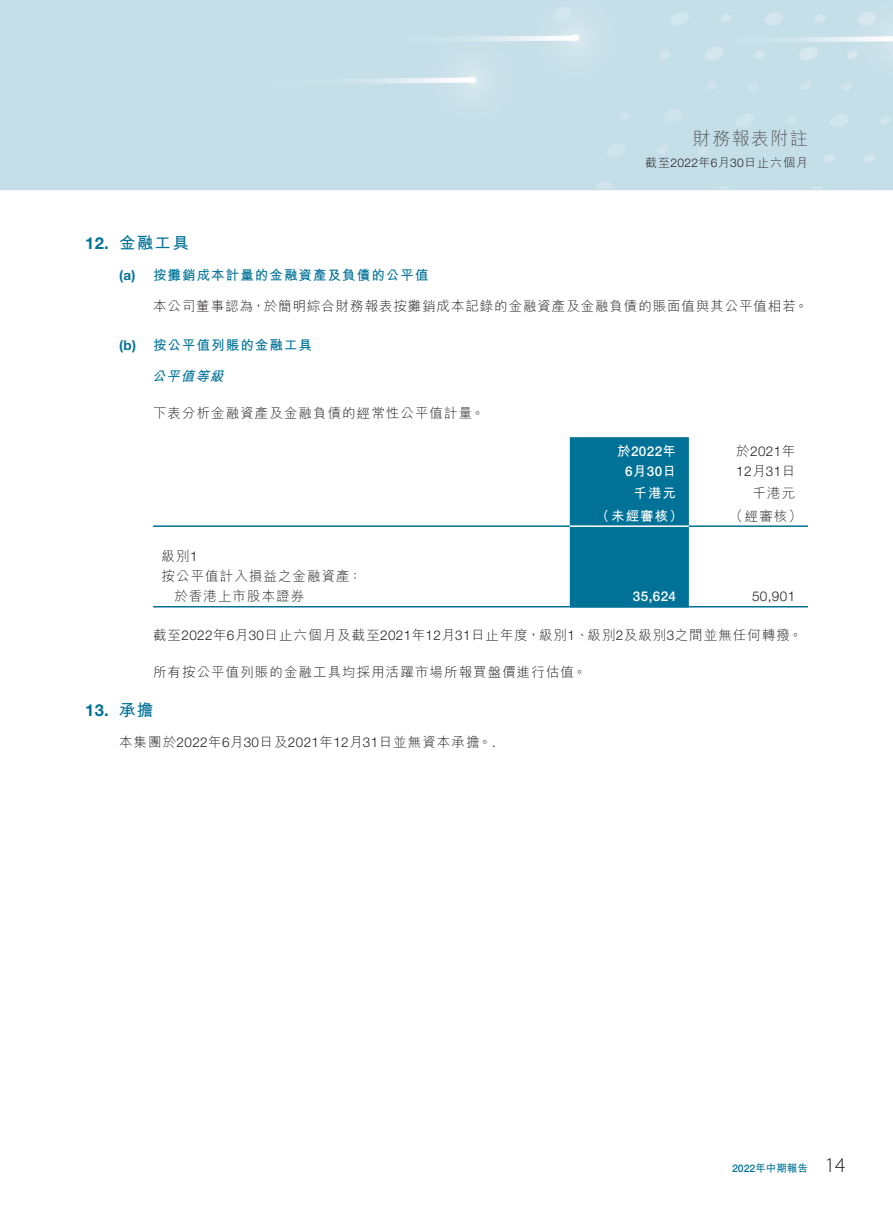
<style>
.page{position:relative;width:893px;height:1212px;background:#fff}
.page>*{position:absolute;margin:0;border:0;box-sizing:border-box;transform-origin:0 0}
.t1{font:300 18px "M Hei HK";letter-spacing:.08em;color:#57585a}
.t2{font:700 16.5px "M Hei HK";color:#007297}
.t3{font:700 16.5px "Helvetica Neue LT Std";color:#007297}
.t4{font:300 13.5px "M Hei HK";letter-spacing:.08em;color:#231f20}
.t5{font:700 13.5px "M Hei HK";letter-spacing:.08em;color:#007297}
.t6{font:300 13.5px/20.2px "Helvetica Neue LT Std";letter-spacing:.03em;color:#231f20}
.t7{font:500 13.5px/20.2px "Helvetica Neue LT Std";letter-spacing:.03em;color:#fff;text-align:center}
.t8{font:700 13.5px "M Hei HK";letter-spacing:.08em;color:#fff}
.t9{font:italic 700 13.5px "M Hei HK";color:#007297}
.t10{font:300 12px "M Hei HK";letter-spacing:.08em;color:#231f20}
.t11{font:700 10.5px "M Hei HK";color:#007297}
.s1{font-family:"Helvetica Neue LT Std"}
.s2{font-family:"M Hei HK";font-weight:700}
.s3{font-family:"M Hei HK"}
.s4{font-family:"Helvetica Neue LT Std";font-weight:500}
.s5{font-family:"Myriad Pro";font-weight:300;font-size:21px;color:#231f20}
</style>
<div class="page">
<img style="left:0;top:0;width:893px;height:608px">
<div style="left:570px;top:437px;width:119px;height:169px;background:#007297"></div>
<hr style="left:153px;top:525px;width:417px;height:2px;background:#007297">
<hr style="left:570px;top:525px;width:119px;height:2px;background:#fff">
<hr style="left:689px;top:525px;width:119px;height:2px;background:#007297">
<hr style="left:153px;top:606px;width:417px;height:1px;background:#007297">
<hr style="left:570px;top:606px;width:119px;height:1px;background:#007297">
<hr style="left:689px;top:606px;width:119px;height:1px;background:#007297">
<h1 class="t1" style="left:693px;top:129px;width:117px">財務報表附註</h1>
<p class="t10" style="left:645px;top:156px;width:164px">截至<span class="s1">2022</span>年<span class="s1">6</span>月<span class="s1">30</span>日止六個月</p>
<p class="t2" style="left:85px;top:231px;width:105px"><span class="s1">12.</span> 金融工具</p>
<p class="t5" style="left:119px;top:265px;width:311px"><span class="s1">(a)</span> 按攤銷成本計量的金融資產及負債的公平值</p>
<p class="t4" style="left:153px;top:299px;width:656px">本公司董事認為，於簡明綜合財務報表按攤銷成本記錄的金融資產及金融負債的賬面值與其公平值相若。</p>
<p class="t5" style="left:119px;top:335px;width:195px"><span class="s1">(b)</span> 按公平值列賬的金融工具</p>
<p class="t9" style="left:152px;top:366px;width:78px">公平值等級</p>
<p class="t4" style="left:153px;top:407px;width:333px">下表分析金融資產及金融負債的經常性公平值計量。</p>
<p class="t7" style="left:617px;top:441px;width:60px"><span class="s2">於</span>2022<span class="s2">年<br></span>6<span class="s2">月</span>30<span class="s2">日</span></p>
<p class="t6" style="left:736px;top:440px;width:60px"><span class="s3">於</span>2021<span class="s3">年<br></span>12<span class="s3">月</span>31<span class="s3">日</span></p>
<p class="t8" style="left:633px;top:484px;width:44px">千港元</p>
<p class="t4" style="left:753px;top:487px;width:44px">千港元</p>
<p class="t8" style="left:596px;top:506px;width:88px">（未經審核）</p>
<p class="t4" style="left:729px;top:509px;width:74px">（經審核）</p>
<p class="t4" style="left:162px;top:549px;width:37px">級別<span class="s1">1</span></p>
<p class="t4" style="left:162px;top:569px;width:202px">按公平值計入損益之金融資產：</p>
<p class="t4" style="left:174px;top:589px;width:131px">於香港上市股本證券</p>
<p class="t7" style="left:633px;top:586px;width:45px">35,624</p>
<p class="t6" style="left:752px;top:586px;width:45px">50,901</p>
<p class="t4" style="left:153px;top:628px;width:651px">截至<span class="s1">2022</span>年<span class="s1">6</span>月<span class="s1">30</span>日止六個月及截至<span class="s1">2021</span>年<span class="s1">12</span>月<span class="s1">31</span>日止年度，級別<span class="s1">1</span>、級別<span class="s1">2</span>及級別<span class="s1">3</span>之間並無任何轉撥。</p>
<p class="t4" style="left:153px;top:665px;width:435px">所有按公平值列賬的金融工具均採用活躍市場所報買盤價進行估值。</p>
<p class="t3" style="left:85px;top:700px;width:70px">13. <span class="s3">承擔</span></p>
<p class="t4" style="left:119px;top:735px;width:378px">本集團於<span class="s1">2022</span>年<span class="s1">6</span>月<span class="s1">30</span>日及<span class="s1">2021</span>年<span class="s1">12</span>月<span class="s1">31</span>日並無資本承擔。<span class="s1">.</span></p>
<p class="t11" style="left:732px;top:1160px;width:115px"><span class="s4">2022</span>年中期報告 <span class="s5">14</span></p>
</div>
